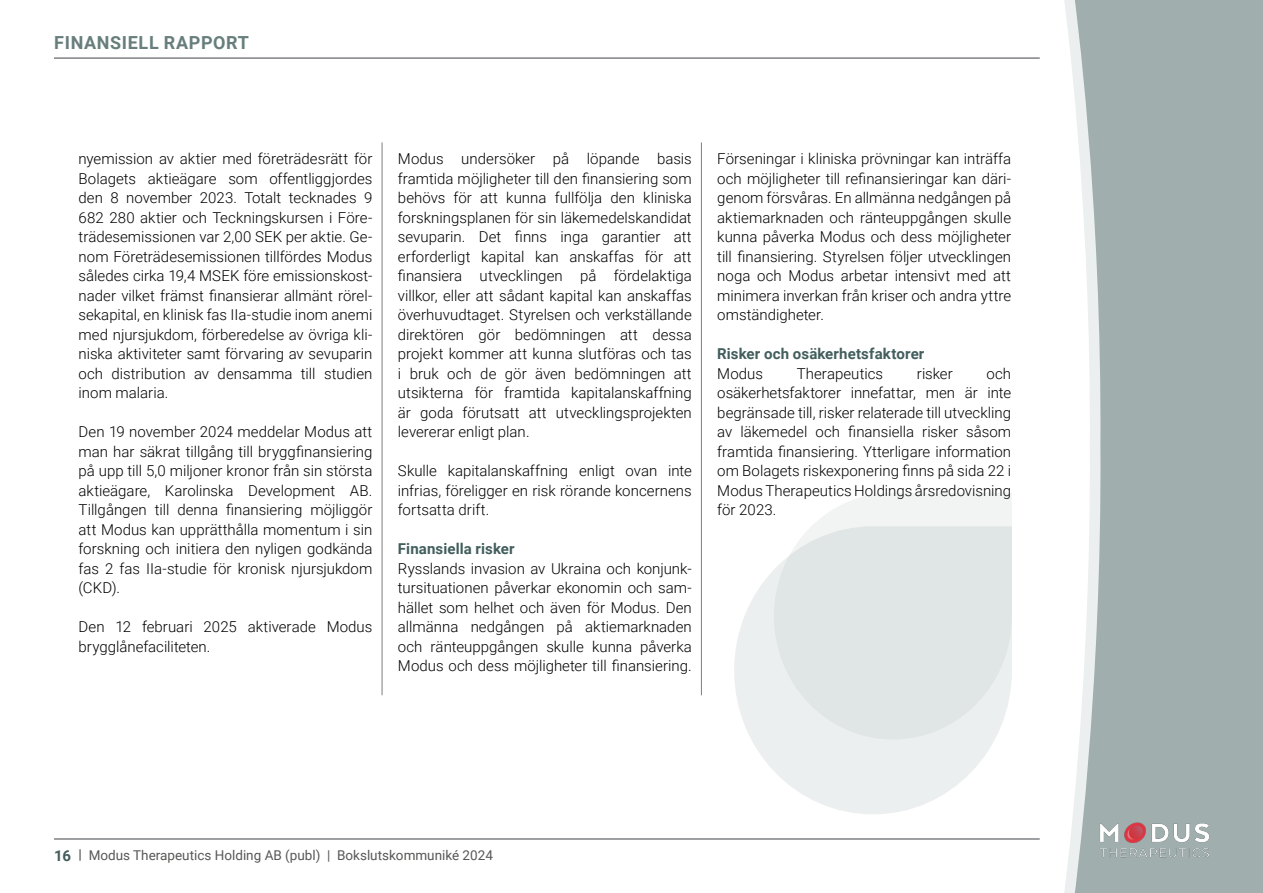
<style>
.page{position:relative;width:1263px;height:893px;background:#fff}
.page>*{position:absolute;margin:0;border:0;box-sizing:border-box;transform-origin:0 0}
.t1{font:700 18px "Roboto";letter-spacing:.035em;color:#677e7d}
.t2{font:300 15px/19.5px "Roboto";color:#000;text-align:justify}
.t3{font:700 15px "Roboto";letter-spacing:.01em;color:#415e5c}
.t4{font:13.5px "Roboto";color:#575756}
.s1{font-weight:700;font-size:15px;color:#415e5c}
.s2{font-weight:700}
</style>
<div class="page">
<hr style="left:54px;top:839px;width:986px;height:1px;background:#3f4146">
<hr style="left:54px;top:58px;width:986px;height:1px;background:#3f4146">
<svg style="left:1064px;top:0;width:11px;height:893px"></svg>
<svg style="left:1075px;top:0;width:188px;height:893px;background:#a8b5b4"></svg>
<img style="left:1084px;top:814px;width:140px;height:50px">
<svg style="left:734px;top:570px;width:261px;height:244px;fill:#ecefef"></svg>
<svg style="left:774px;top:493px;width:238px;height:246px;fill:#e0e5e5"></svg>
<hr style="left:382px;top:142px;width:1px;height:553px;background:#7e7e7d">
<hr style="left:701px;top:142px;width:1px;height:553px;background:#7e7e7d">
<p class="t1" style="left:54px;top:30px;width:196px">FINANSIELL RAPPORT</p>
<p class="t2" style="left:79px;top:149px;width:295px">nyemission av aktier med företrädesrätt för Bolagets aktieägare som offentliggjordes den 8 november 2023. Totalt tecknades 9<br>682 280 aktier och Teckningskursen i Före&shy;trädesemissionen var 2,00 SEK per aktie. Ge&shy;nom Företrädesemissionen tillfördes Modus således cirka 19,4 MSEK före emissionskost&shy;nader vilket främst finansierar allmänt rörel&shy;sekapital, en klinisk fas IIa-studie inom anemi med njursjukdom, förberedelse av övriga kli&shy;niska aktiviteter samt förvaring av sevuparin och distribution av densamma till studien inom malaria.</p>
<p class="t2" style="left:79px;top:422px;width:295px">Den 19 november 2024 meddelar Modus att man har säkrat tillgång till bryggfinansiering på upp till 5,0 miljoner kronor från sin största aktieägare, Karolinska Development AB.<br>Tillgången till denna finansiering möjliggör att Modus kan upprätthålla momentum i sin forskning och initiera den nyligen godkända fas 2 fas IIa-studie för kronisk njursjukdom (CKD).</p>
<p class="t2" style="left:79px;top:617px;width:295px">Den 12 februari 2025 aktiverade Modus brygglånefaciliteten.</p>
<p class="t2" style="left:398px;top:149px;width:295px">Modus undersöker på löpande basis framtida möjligheter till den finansiering som behövs för att kunna fullfölja den kliniska forskningsplanen för sin läkemedelskandidat sevuparin. Det finns inga garantier att erforderligt kapital kan anskaffas för att finansiera utvecklingen på fördelaktiga villkor, eller att sådant kapital kan anskaffas överhuvudtaget. Styrelsen och verkställande direktören gör bedömningen att dessa projekt kommer att kunna slutföras och tas i bruk och de gör även bedömningen att utsikterna för framtida kapitalanskaffning är goda förutsatt att utvecklingsprojekten levererar enligt plan.</p>
<p class="t2" style="left:398px;top:461px;width:295px">Skulle kapitalanskaffning enligt ovan inte infrias, föreligger en risk rörande koncernens fortsatta drift.</p>
<p class="t3" style="left:398px;top:538px;width:118px">Finansiella risker</p>
<p class="t2" style="left:398px;top:558px;width:295px">Rysslands invasion av Ukraina och konjunk&shy;tursituationen påverkar ekonomin och sam&shy;hället som helhet och även för Modus. Den allmänna nedgången på aktiemarknaden och ränteuppgången skulle kunna påverka Modus och dess möjligheter till finansiering.</p>
<p class="t2" style="left:717px;top:149px;width:295px">Förseningar i kliniska prövningar kan inträffa och möjligheter till refinansieringar kan däri&shy;genom försvåras. En allmänna nedgången på aktiemarknaden och ränteuppgången skulle kunna påverka Modus och dess möjligheter till finansiering. Styrelsen följer utvecklingen noga och Modus arbetar intensivt med att minimera inverkan från kriser och andra yttre omständigheter.</p>
<p class="t3" style="left:717px;top:343px;width:209px">Risker och osäkerhetsfaktorer</p>
<p class="t2" style="left:717px;top:363px;width:47px">Modus</p>
<p class="t2" style="left:797px;top:363px;width:88px">Therapeutics</p>
<p class="t2" style="left:917px;top:363px;width:37px">risker</p>
<p class="t2" style="left:717px;top:363px;width:295px;text-indent:269px">och osäkerhetsfaktorer innefattar, men är inte begränsade till, risker relaterade till utveckling av läkemedel och finansiella risker såsom framtida finansiering. Ytterligare information om Bolagets riskexponering finns på sida 22 i Modus Therapeutics Holdings årsredovisning för 2023.</p>
<p class="t4" style="left:54px;top:846px;width:440px"><span class="s1">16</span> <span class="s2">|</span> Modus Therapeutics Holding AB (publ) | Bokslutskommuniké 2024</p>
</div>
